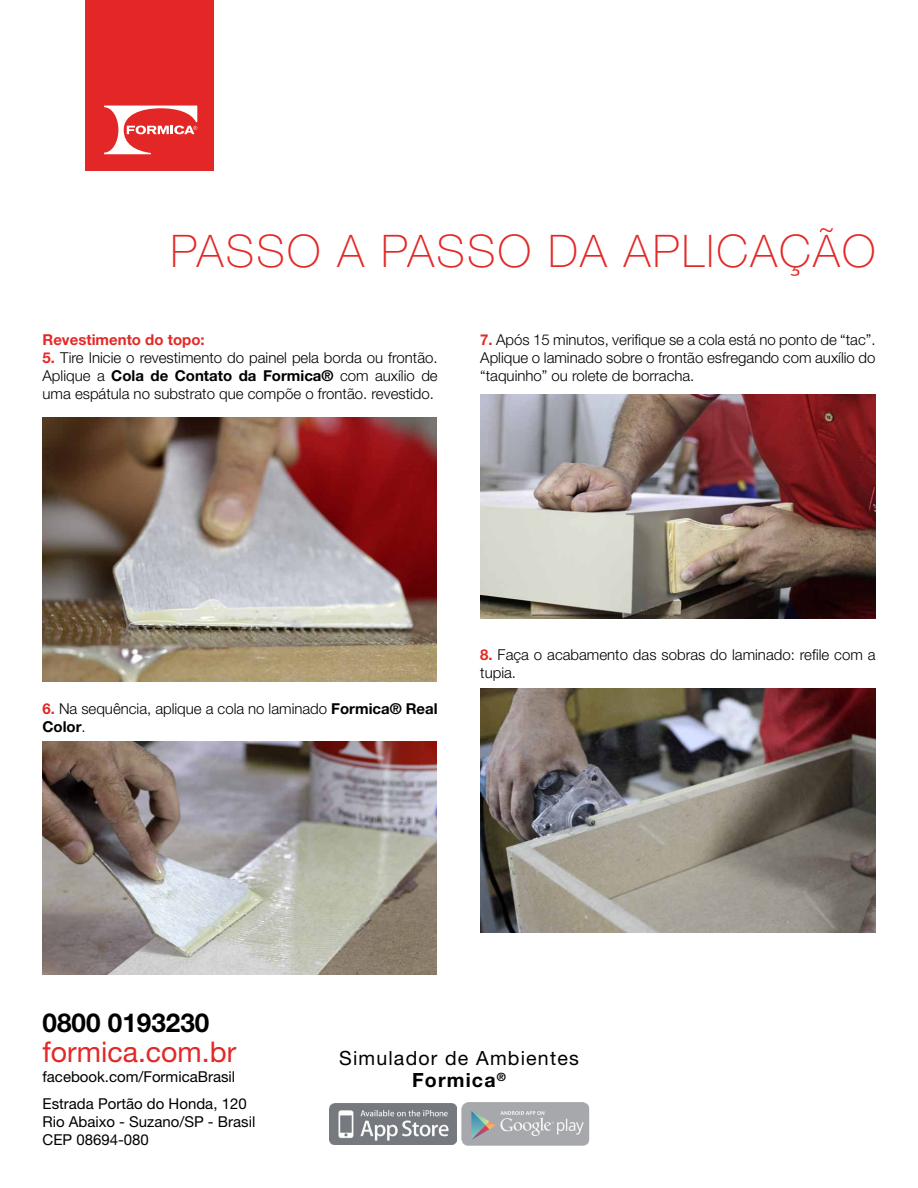
<style>
.page{position:relative;width:918px;height:1188px;background:#fff}
.page>*{position:absolute;margin:0;border:0;box-sizing:border-box;transform-origin:0 0}
.t1{font:100 45px "Helvetica Neue LT Std";letter-spacing:.05em;color:#e22927}
.t2{font:28.5px "Helvetica Neue LT Std";color:#e22927}
.t3{font:700 26.1px "Helvetica Neue LT Std";color:#000}
.t4{font:19.65px/21.8px "Helvetica Neue LT Std";letter-spacing:.06em;color:#000;text-align:center}
.t5{font:300 15px/18px "Helvetica Neue LT Std";color:#000;text-align:justify}
.t6{font:15px/18px "Helvetica Neue LT Std";color:#000}
.t7{font:700 15px "Helvetica Neue LT Std";color:#e22927}
.s1{font-weight:700;color:#e22927}
.s2{font-weight:700}
</style>
<div class="page">
<div style="left:85px;top:0;width:129px;height:171px;background:#e32726"></div>
<svg style="left:104px;top:106px;width:93px;height:48px"></svg>
<img style="left:329px;top:1103px;width:128px;height:42px">
<img style="left:461px;top:1103px;width:129px;height:42px">
<img style="left:43px;top:418px;width:394px;height:263px">
<img style="left:43px;top:741px;width:394px;height:234px">
<img style="left:480px;top:394px;width:395px;height:225px">
<img style="left:480px;top:689px;width:395px;height:243px">
<h1 class="t1" style="left:171px;top:225px;width:706px">PASSO A PASSO DA APLICAÇÃO</h1>
<p class="t7" style="left:43px;top:331px;width:164px">Revestimento do topo:</p>
<p class="t5" style="left:43px;top:349px;width:397px"><span class="s1">5.</span> Tire Inicie o revestimento do painel pela borda ou frontão.<br>Aplique a <span class="s2">Cola de Contato da Formica®</span> com auxílio de uma espátula no substrato que compõe o frontão. revestido.</p>
<p class="t5" style="left:480px;top:331px;width:397px"><span class="s1">7.</span> Após 15 minutos, verifique se a cola está no ponto de “tac”.<br>Aplique o laminado sobre o frontão esfregando com auxílio do “taquinho” ou rolete de borracha.</p>
<p class="t5" style="left:43px;top:700px;width:397px"><span class="s1">6.</span> Na sequência, aplique a cola no laminado <span class="s2">Formica® Real<br>Color</span>.</p>
<p class="t5" style="left:480px;top:646px;width:397px"><span class="s1">8.</span> Faça o acabamento das sobras do laminado: refile com a tupia.</p>
<h3 class="t3" style="left:43px;top:1006px;width:168px">0800 0193230</h3>
<h2 class="t2" style="left:43px;top:1034px;width:195px">formica.com.br</h2>
<h3 class="t4" style="left:339px;top:1047px;width:241px">Simulador de Ambientes<br><span class="s2">Formica</span><sup>®</sup></h3>
<p class="t6" style="left:43px;top:1067px;width:194px">facebook.com/FormicaBrasil</p>
<p class="t6" style="left:43px;top:1094px;width:214px">Estrada Portão do Honda, 120<br>Rio Abaixo - Suzano/SP - Brasil<br>CEP 08694-080</p>
</div>
